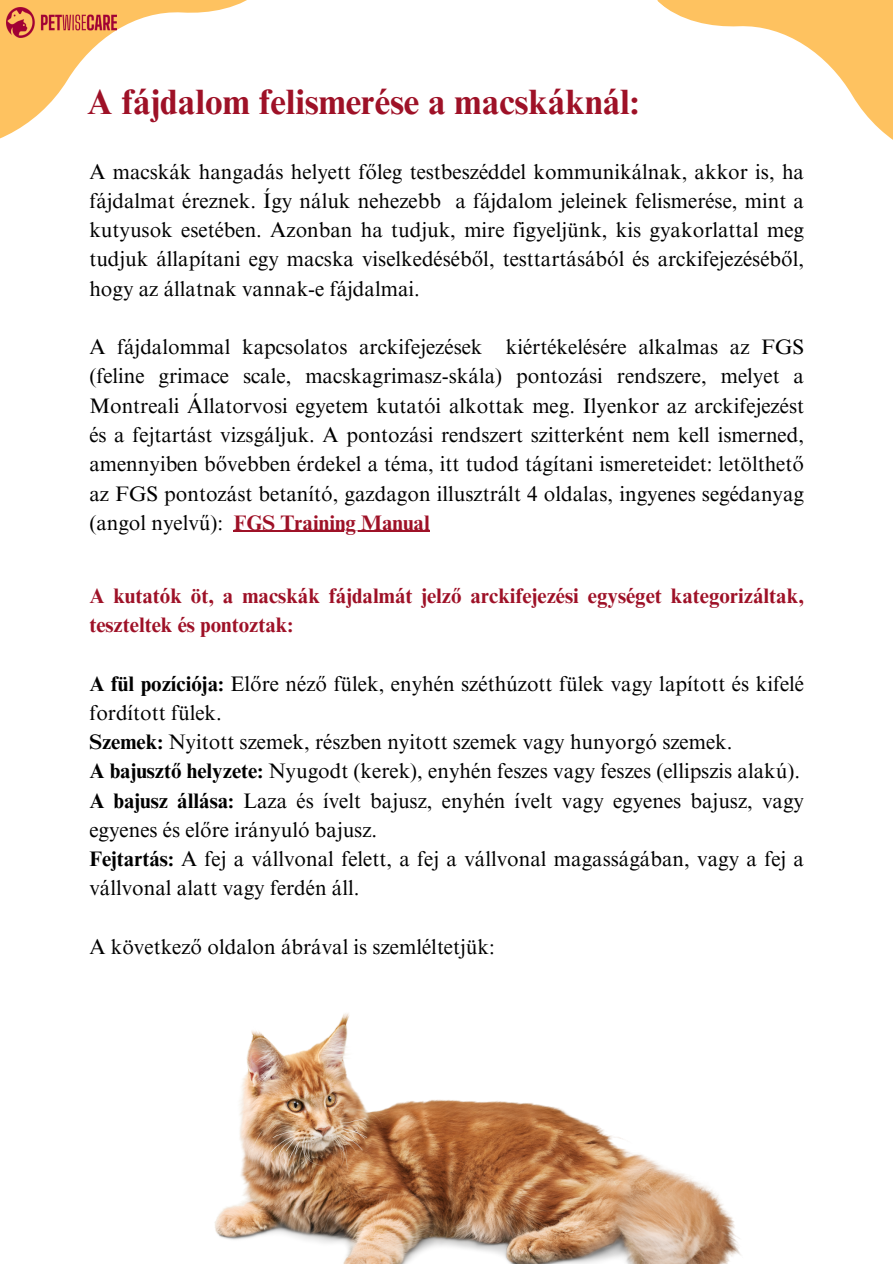
<style>
.page{position:relative;width:893px;height:1264px;background:#fff}
.page>*{position:absolute;margin:0;border:0;box-sizing:border-box;transform-origin:0 0}
.t1{font:700 35.25px "Times NRMT Pro";color:#9e1127}
.t2{font:21px/29.2px "Times NRMT Pro";color:#000}
.t3{font:700 21px/29.2px "Times NRMT Pro";color:#9e1127}
.s1{font-weight:700}
</style>
<div class="page">
<svg style="left:0;top:0;width:247px;height:139px"></svg>
<svg style="left:657px;top:0;width:235px;height:139px"></svg>
<img style="left:6px;top:8px;width:111px;height:29px">
<img style="left:214px;top:1013px;width:527px;height:250px">
<hr style="left:234px;top:531px;width:196px;height:1px;background:#9e1127">
<p class="t1" style="left:87px;top:89px;width:553px">A fájdalom felismerése a macskáknál:</p>
<p class="t2" style="left:89px;top:159px;width:716px;text-align:justify">A macskák hangadás helyett főleg testbeszéddel kommunikálnak, akkor is, ha fájdalmat éreznek. Így náluk nehezebb a fájdalom jeleinek felismerése, mint a kutyusok esetében. Azonban ha tudjuk, mire figyeljünk, kis gyakorlattal meg tudjuk állapítani egy macska viselkedéséből, testtartásából és arckifejezéséből, hogy az állatnak vannak-e fájdalmai.</p>
<h1 class="t2" style="left:89px;top:335px;width:716px;text-align:justify">A fájdalommal kapcsolatos arckifejezések kiértékelésére alkalmas az FGS (feline grimace scale, macskagrimasz-skála) pontozási rendszere, melyet a Montreali Állatorvosi egyetem kutatói alkottak meg. Ilyenkor az arckifejezést és a fejtartást vizsgáljuk. A pontozási rendszert szitterként nem kell ismerned, amennyiben bővebben érdekel a téma, itt tudod tágítani ismereteidet: letölthető az FGS pontozást betanító, gazdagon illusztrált 4 oldalas, ingyenes segédanyag (angol nyelvű):</h1>
<p class="t3" style="left:234px;top:510px;width:197px">FGS Training Manual</p>
<p class="t3" style="left:89px;top:583px;width:716px">A kutatók öt, a macskák fájdalmát jelző arckifejezési egységet kategorizáltak, teszteltek és pontoztak:</p>
<h2 class="t2" style="left:89px;top:671px;width:716px"><span class="s1">A fül pozíciója:</span> Előre néző fülek, enyhén széthúzott fülek vagy lapított és kifelé fordított fülek.</h2>
<p class="t2" style="left:89px;top:730px;width:644px"><span class="s1">Szemek:</span> Nyitott szemek, részben nyitott szemek vagy hunyorgó szemek.</p>
<p class="t2" style="left:89px;top:759px;width:712px"><span class="s1">A bajusztő helyzete:</span> Nyugodt (kerek), enyhén feszes vagy feszes (ellipszis alakú).</p>
<p class="t2" style="left:89px;top:788px;width:716px"><span class="s1">A bajusz állása:</span> Laza és ívelt bajusz, enyhén ívelt vagy egyenes bajusz, vagy egyenes és előre irányuló bajusz.</p>
<p class="t2" style="left:89px;top:847px;width:716px"><span class="s1">Fejtartás:</span> A fej a vállvonal felett, a fej a vállvonal magasságában, vagy a fej a vállvonal alatt vagy ferdén áll.</p>
<p class="t2" style="left:89px;top:934px;width:407px">A következő oldalon ábrával is szemléltetjük:</p>
</div>
